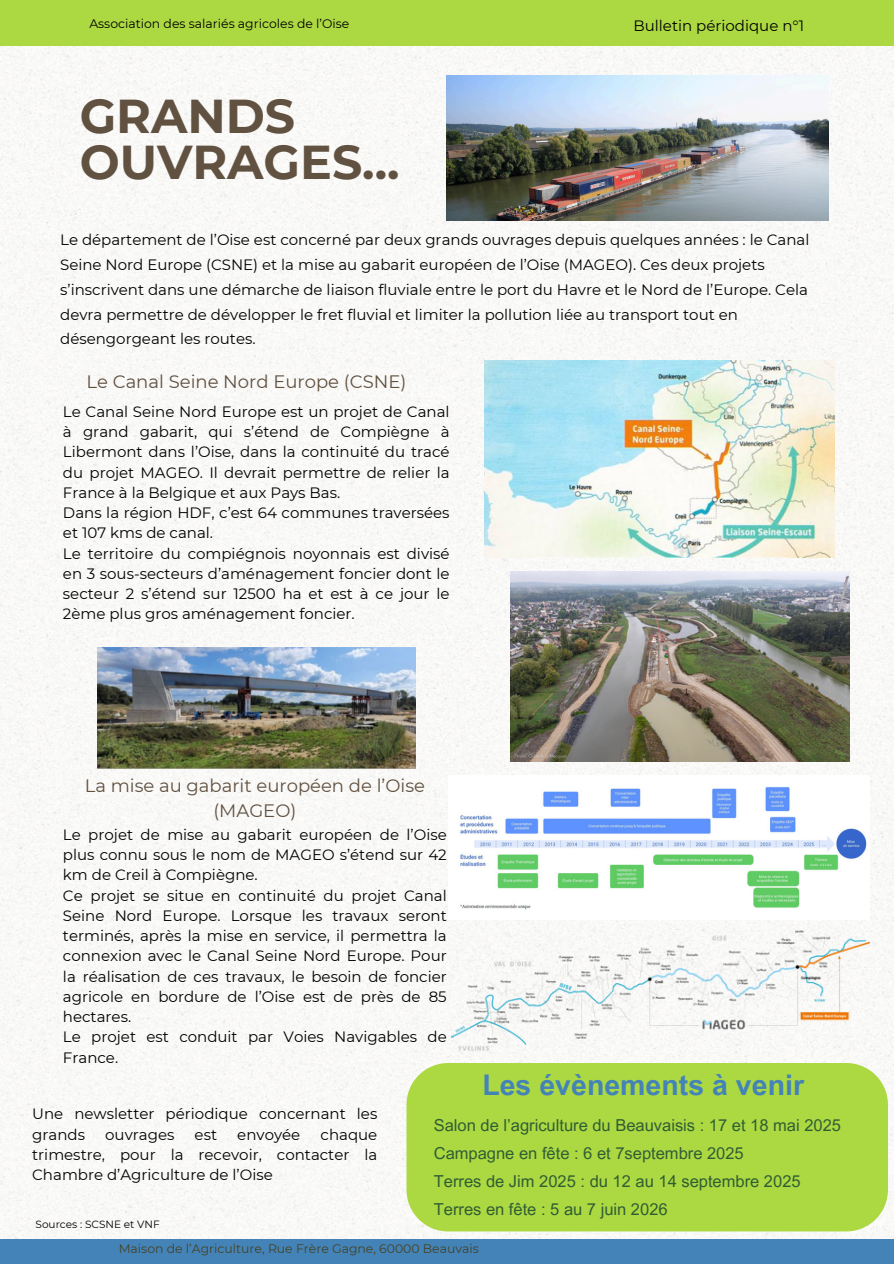
<style>
.page{position:relative;width:894px;height:1264px;background:#fff}
.page>*{position:absolute;margin:0;border:0;box-sizing:border-box;transform-origin:0 0}
.t1{font:700 47.4px/46.2px "Montserrat";color:#615140}
.t2{font:700 28.5px "Arial MT Pro";color:#4483b7}
.t3{font:18px/24.8px "Montserrat";color:#615140;text-align:center}
.t4{font:16.5px/28.2px "Arial MT Pro";color:#315d34}
.t5{font:15px/20.2px "Montserrat";color:#000}
.t6{font:12.45px "Montserrat";color:#444326}
.t7{font:12.45px "Montserrat";color:#000}
.t8{font:10.5px "Montserrat";color:#000}
</style>
<div class="page">
<img style="left:0;top:45px;width:893px;height:1193px">
<div style="left:0;top:0;width:893px;height:45px;background:#acd942"></div>
<div style="left:0;top:1238px;width:893px;height:25px;background:#4483b7"></div>
<img style="left:446px;top:75px;width:382px;height:145px">
<div style="left:406px;top:1062px;width:481px;height:169px;background:#acd942"></div>
<img style="left:484px;top:360px;width:350px;height:197px">
<img style="left:452px;top:930px;width:417px;height:121px">
<img style="left:449px;top:775px;width:420px;height:144px">
<img style="left:510px;top:571px;width:339px;height:190px">
<img style="left:98px;top:647px;width:317px;height:121px">
<h1 class="t7" style="left:89px;top:15px;width:261px">Association des salariés agricoles de l’Oise</h1>
<h3 class="t5" style="left:633px;top:15px;width:172px">Bulletin périodique n°1</h3>
<p class="t1" style="left:80px;top:93px;width:321px">GRANDS<br>OUVRAGES...</p>
<h3 class="t5" style="left:60px;top:227px;width:750px;line-height:24.8px">Le département de l’Oise est concerné par deux grands ouvrages depuis quelques années : le Canal Seine Nord Europe (CSNE) et la mise au gabarit européen de l’Oise (MAGEO). Ces deux projets s’inscrivent dans une démarche de liaison fluviale entre le port du Havre et le Nord de l’Europe. Cela devra permettre de développer le fret fluvial et limiter la pollution liée au transport tout en désengorgeant les routes.</h3>
<p class="t3" style="left:86px;top:369px;width:321px">Le Canal Seine Nord Europe (CSNE)</p>
<p class="t5" style="left:63px;top:401px;width:388px">Le Canal Seine Nord Europe est un projet de Canal à grand gabarit, qui s’étend de Compiègne à Libermont dans l’Oise, dans la continuité du tracé du projet MAGEO. Il devrait permettre de relier la France à la Belgique et aux Pays Bas.<br>Dans la région HDF, c’est 64 communes traversées et 107 kms de canal.<br>Le territoire du compiégnois noyonnais est divisé en 3 sous-secteurs d’aménagement foncier dont le secteur 2 s’étend sur 12500 ha et est à ce jour le 2ème plus gros aménagement foncier.</p>
<p class="t3" style="left:85px;top:773px;width:342px">La mise au gabarit européen de l’Oise (MAGEO)</p>
<p class="t5" style="left:63px;top:824px;width:385px">Le projet de mise au gabarit européen de l’Oise plus connu sous le nom de MAGEO s’étend sur 42 km de Creil à Compiègne.<br>Ce projet se situe en continuité du projet Canal Seine Nord Europe. Lorsque les travaux seront terminés, après la mise en service, il permettra la connexion avec le Canal Seine Nord Europe. Pour la réalisation de ces travaux, le besoin de foncier agricole en bordure de l’Oise est de près de 85 hectares.<br>Le projet est conduit par Voies Navigables de France.</p>
<p class="t5" style="left:32px;top:1103px;width:346px">Une newsletter périodique concernant les grands</p>
<p class="t5" style="left:32px;top:1124px;width:346px;text-align:justify;text-indent:288px">chaque trimestre, pour la recevoir, contacter la Chambre d’Agriculture de l’Oise</p>
<h3 class="t8" style="left:36px;top:1217px;width:126px">Sources : SCSNE et VNF</h3>
<p class="t5" style="left:105px;top:1124px;width:71px">ouvrages</p>
<p class="t5" style="left:194px;top:1124px;width:24px">est</p>
<p class="t5" style="left:237px;top:1124px;width:64px">envoyée</p>
<h3 class="t2" style="left:482px;top:1074px;width:323px">Les évènements à venir</h3>
<h3 class="t4" style="left:433px;top:1113px;width:408px">Salon de l’agriculture du Beauvaisis : 17 et 18 mai 2025<br>Campagne en fête : 6 et 7septembre 2025<br>Terres de Jim 2025 : du 12 au 14 septembre 2025<br>Terres en fête : 5 au 7 juin 2026</h3>
<h2 class="t6" style="left:119px;top:1241px;width:361px">Maison de l’Agriculture, Rue Frère Gagne, 60000 Beauvais</h2>
</div>
